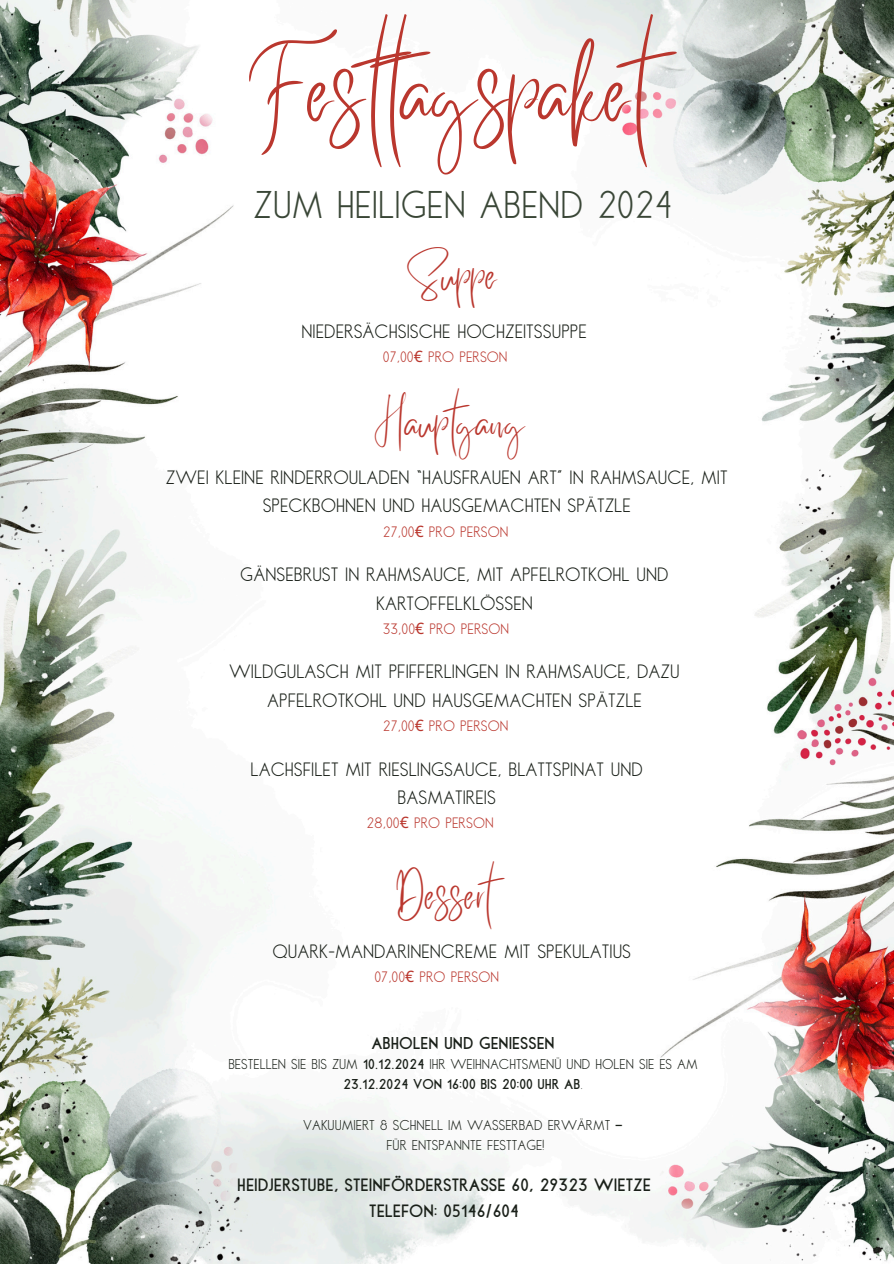
<style>
.page{position:relative;width:894px;height:1264px;background:#fff}
.page>*{position:absolute;margin:0;border:0;box-sizing:border-box;transform-origin:0 0}
.t1{font:75px "Better Saturday";color:#ba372e}
.t2{font:40.5px "Sinclaire";color:#394636}
.t3{font:33.3px "Better Saturday";color:#ba372e}
.t4{font:20.25px/28.2px "Sinclaire";color:#1a2019;text-align:center}
.t5{font:700 18.75px/25.8px "Sinclaire";color:#1a2019;text-align:center}
.t6{font:700 18px "Sinclaire";color:#1a2019}
.t7{font:15.75px "Sinclaire";color:#ba372e}
.t8{font:15px/20.2px "Sinclaire";color:#1a2019;text-align:center}
.s1{font-family:"Noto Sans"}
.s2{font-weight:700}
.s3{font-family:"Noto Sans Gurmukhi"}
</style>
<div class="page">
<img style="left:0;top:0;width:893px;height:1263px">
<h1 class="t1" style="left:244px;top:79px;width:448px">Festagspaket</h1>
<h2 class="t2" style="left:253px;top:184px;width:420px">ZUM HEILIGEN ABEND 2024</h2>
<h3 class="t3" style="left:406px;top:270px;width:92px">Suppe</h3>
<h5 class="t4" style="left:301px;top:317px;width:287px">NIEDERSÄCHSISCHE HOCHZEITSSUPPE</h5>
<h5 class="t7" style="left:383px;top:349px;width:126px">07,00<span class="s1">€</span> PRO PERSON</h5>
<h4 class="t3" style="left:374px;top:416px;width:152px">Hauptgang</h4>
<p class="t4" style="left:166px;top:463px;width:563px">ZWEI KLEINE RINDERROULADEN “HAUSFRAUEN ART” IN RAHMSAUCE, MIT<br>SPECKBOHNEN UND HAUSGEMACHTEN SPÄTZLE</p>
<p class="t7" style="left:383px;top:523px;width:127px">27,00<span class="s1">€</span> PRO PERSON</p>
<p class="t4" style="left:240px;top:560px;width:430px">GÄNSEBRUST IN RAHMSAUCE, MIT APFELROTKOHL UND<br>KARTOFFELKLÖSSEN</p>
<h5 class="t7" style="left:383px;top:620px;width:127px">33,00<span class="s1">€</span> PRO PERSON</h5>
<p class="t4" style="left:229px;top:657px;width:452px">WILDGULASCH MIT PFIFFERLINGEN IN RAHMSAUCE, DAZU<br>APFELROTKOHL UND HAUSGEMACHTEN SPÄTZLE</p>
<p class="t7" style="left:383px;top:718px;width:127px">27,00<span class="s1">€</span> PRO PERSON</p>
<h3 class="t4" style="left:250px;top:755px;width:394px">LACHSFILET MIT RIESLINGSAUCE, BLATTSPINAT UND<br>BASMATIREIS</h3>
<h4 class="t7" style="left:366px;top:815px;width:129px">28,00<span class="s1">€</span> PRO PERSON</h4>
<p class="t3" style="left:396px;top:890px;width:117px">Dessert</p>
<h3 class="t4" style="left:272px;top:937px;width:360px">QUARK-MANDARINENCREME MIT SPEKULATIUS</h3>
<p class="t7" style="left:374px;top:969px;width:126px">07,00<span class="s1">€</span> PRO PERSON</p>
<p class="t6" style="left:371px;top:1033px;width:185px">ABHOLEN UND GENIESSEN</p>
<p class="t8" style="left:228px;top:1053px;width:471px">BESTELLEN SIE BIS ZUM <span class="s2">10.12.2024</span> IHR WEIHNACHTSMENÜ UND HOLEN SIE ES AM<br><span class="s2">23.12.2024 VON 16:00 BIS 20:00 UHR AB</span>.</p>
<p class="t8" style="left:303px;top:1114px;width:321px">VAKUUMIERT &amp; SCHNELL IM WASSERBAD ERWÄRMT <span class="s3">–<br></span>FÜR ENTSPANNTE FESTTAGE!</p>
<p class="t5" style="left:237px;top:1172px;width:415px">HEIDJERSTUBE, STEINFÖRDERSTRASSE 60, 29323 WIETZE<br>TELEFON: 05146/604</p>
</div>
